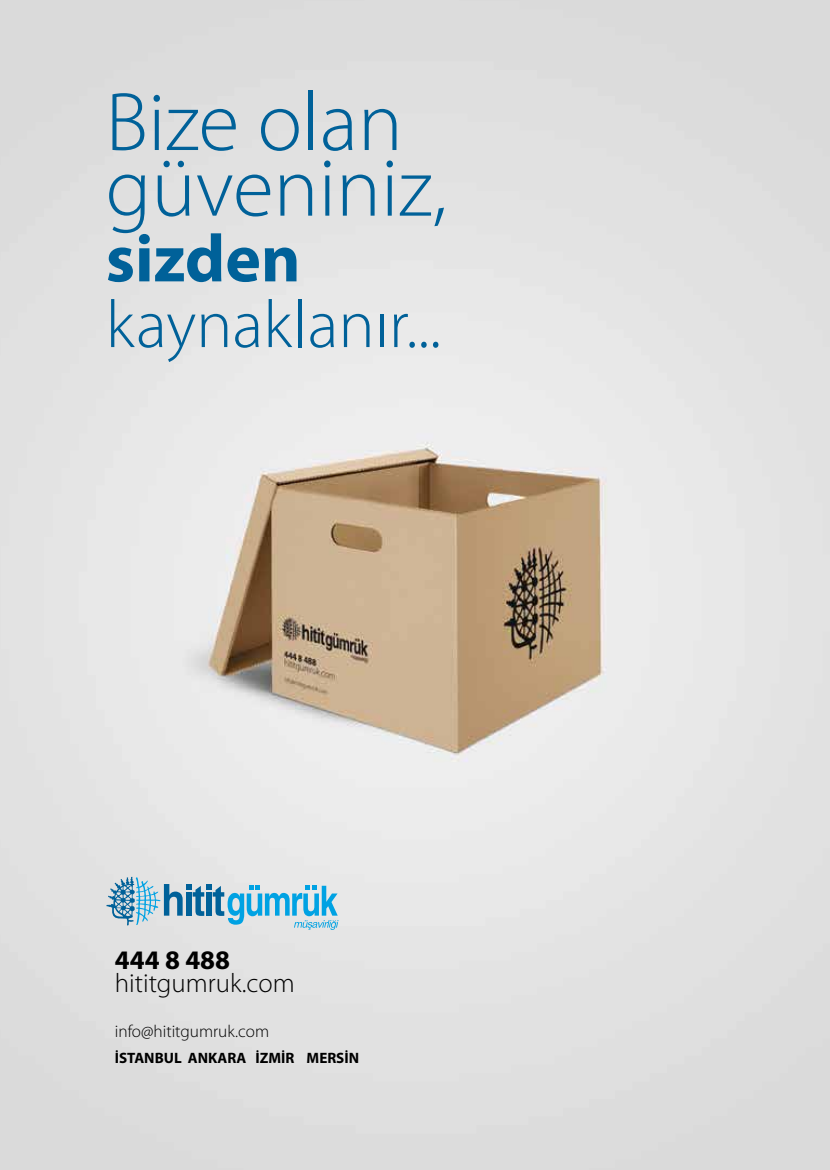
<style>
.page{position:relative;width:830px;height:1170px;background:#fff}
.page>*{position:absolute;margin:0;border:0;box-sizing:border-box;transform-origin:0 0}
.t1{font:300 83.7px/65.6px "Myriad Pro";color:#006199}
.t2{font:300 67.65px "Myriad Pro";color:#006199}
.t3{font:700 67.65px "Myriad Pro";color:#006199}
.t4{font:300 26.85px "Myriad Pro";color:#000}
.t5{font:700 26.85px "Myriad Pro";color:#000}
.t6{font:300 17.25px "Myriad Pro";color:#000}
.t7{font:700 15px "Myriad Pro";color:#000}
</style>
<div class="page">
<img style="left:0;top:0;width:829px;height:1169px">
<svg style="left:106px;top:876px;width:232px;height:53px;background:#a0c8da"></svg>
<h1 class="t1" style="left:106px;top:88px;width:342px">Bize olan güveniniz,</h1>
<h2 class="t3" style="left:106px;top:214px;width:196px">sizden</h2>
<h2 class="t2" style="left:106px;top:284px;width:337px">kaynaklanır...</h2>
<h3 class="t5" style="left:115px;top:942px;width:117px">444 8 488</h3>
<h3 class="t4" style="left:115px;top:966px;width:181px">hititgumruk.com</h3>
<p class="t6" style="left:115px;top:1020px;width:156px">info@hititgumruk.com</p>
<p class="t7" style="left:115px;top:1047px;width:246px">İSTANBUL ANKARA İZMİR MERSİN</p>
</div>
